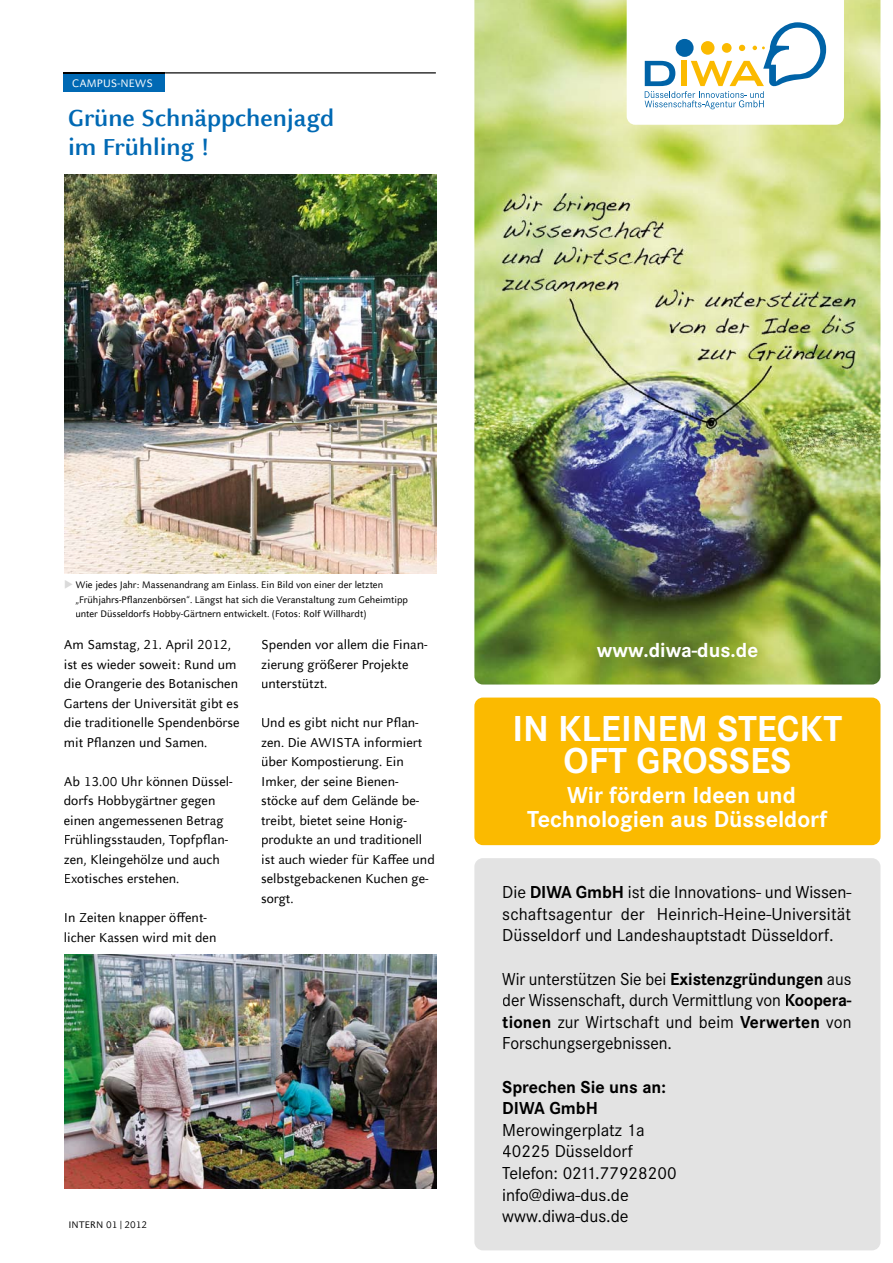
<style>
.page{position:relative;width:893px;height:1263px;background:#fff}
.page>*{position:absolute;margin:0;border:0;box-sizing:border-box;transform-origin:0 0}
.t1{font:700 37.5px/31.5px "Corporate S";color:#fff;text-align:center}
.t2{font:700 25.5px/29.2px "Celeste Sans Offc Pro";color:#0069b4}
.t3{font:700 24px/24px "Corporate S";color:#fff;text-align:center}
.t4{font:700 21px "Corporate S";color:#fff}
.t5{font:18px/21.6px "Corporate S";color:#000;text-align:justify}
.t6{font:700 18px/21.6px "Corporate S";color:#000}
.t7{font:14.25px/19.5px "Celeste Sans Offc Pro";color:#000}
.t8{font:12px "Celeste Sans Offc Pro";letter-spacing:.005em;color:#fff}
.t9{font:10.5px/14.7px "Celeste Sans Offc Pro";color:#000}
.s1{color:#dadada}
.s2{font-weight:700}
</style>
<div class="page">
<img style="left:64px;top:954px;width:372px;height:234px">
<img style="left:64px;top:174px;width:372px;height:400px">
<div style="left:474px;top:858px;width:406px;height:392px;background:#e3e3e3;border-radius:9px"></div>
<img style="left:474px;top:0;width:406px;height:684px">
<div style="left:474px;top:697px;width:406px;height:148px;background:#fbba00;border-radius:9px"></div>
<svg style="left:627px;top:0;width:217px;height:125px"></svg>
<div style="left:64px;top:72px;width:101px;height:20px;background:#0069b4"></div>
<hr style="left:165px;top:72px;width:271px;height:1px;background:#000">
<hr style="left:64px;top:72px;width:101px;height:1px;background:#000">
<p class="t8" style="left:72px;top:75px;width:82px">CAMPUS-NEWS</p>
<h2 class="t2" style="left:68px;top:103px;width:268px">Grüne Schnäppchenjagd im Frühling !</h2>
<p class="t9" style="left:75px;top:577px;width:334px;text-indent:-11px"><span class="s1">◆</span> Wie jedes Jahr: Massenandrang am Einlass. Ein Bild von einer der letzten „Frühjahrs-Pflanzenbörsen“. Längst hat sich die Veranstaltung zum Geheimtipp unter Düsseldorfs Hobby-Gärtnern entwickelt. (Fotos: Rolf Willhardt)</p>
<p class="t7" style="left:64px;top:635px;width:177px">Am Samstag, 21. April 2012, ist es wieder soweit: Rund um die Orangerie des Botanischen<br>Gartens der Universität gibt es die traditionelle Spendenbörse mit Pflanzen und Samen.</p>
<p class="t7" style="left:64px;top:771px;width:170px">Ab 13.00 Uhr können Düssel&shy;dorfs Hobbygärtner gegen einen angemessenen Betrag<br>Frühlingsstauden, Topfpflan&shy;zen, Kleingehölze und auch<br>Exotisches erstehen.</p>
<p class="t7" style="left:64px;top:908px;width:154px">In Zeiten knapper öffent&shy;licher Kassen wird mit den</p>
<p class="t7" style="left:261px;top:634px;width:168px">Spenden vor allem die Finan&shy;zierung größerer Projekte unterstützt.</p>
<p class="t7" style="left:261px;top:712px;width:175px">Und es gibt nicht nur Pflan&shy;zen. Die AWISTA informiert über Kompostierung. Ein<br>Imker, der seine Bienen&shy;stöcke auf dem Gelände be&shy;treibt, bietet seine Honig&shy;produkte an und traditionell ist auch wieder für Kaffee und selbstgebackenen Kuchen ge&shy;sorgt.</p>
<p class="t9" style="left:68px;top:1217px;width:80px">INTERN 01 | 2012</p>
<h3 class="t4" style="left:597px;top:638px;width:163px">www.diwa-dus.de</h3>
<h1 class="t1" style="left:512px;top:714px;width:331px">IN KLEINEM STECKT<br>OFT GROSSES</h1>
<h3 class="t3" style="left:527px;top:783px;width:302px">Wir fördern Ideen und<br>Technologien aus Düsseldorf</h3>
<p class="t5" style="left:502px;top:882px;width:351px">Die <span class="s2">DIWA GmbH</span> ist die Innovations- und Wissen&shy;schaftsagentur der Heinrich-Heine-Universität Düsseldorf und Landeshauptstadt Düsseldorf.</p>
<p class="t5" style="left:502px;top:968px;width:351px">Wir unterstützen Sie bei <span class="s2">Existenzgründungen</span> aus der Wissenschaft, durch Vermittlung von <span class="s2">Koopera&shy;tionen</span> zur Wirtschaft und beim <span class="s2">Verwerten</span> von Forschungsergebnissen.</p>
<p class="t6" style="left:502px;top:1076px;width:165px">Sprechen Sie uns an:<br>DIWA GmbH</p>
<p class="t5" style="left:502px;top:1119px;width:176px;text-align:left">Merowingerplatz 1a<br>40225 Düsseldorf<br>Telefon: 0211.77928200 info@diwa-dus.de www.diwa-dus.de</p>
</div>
